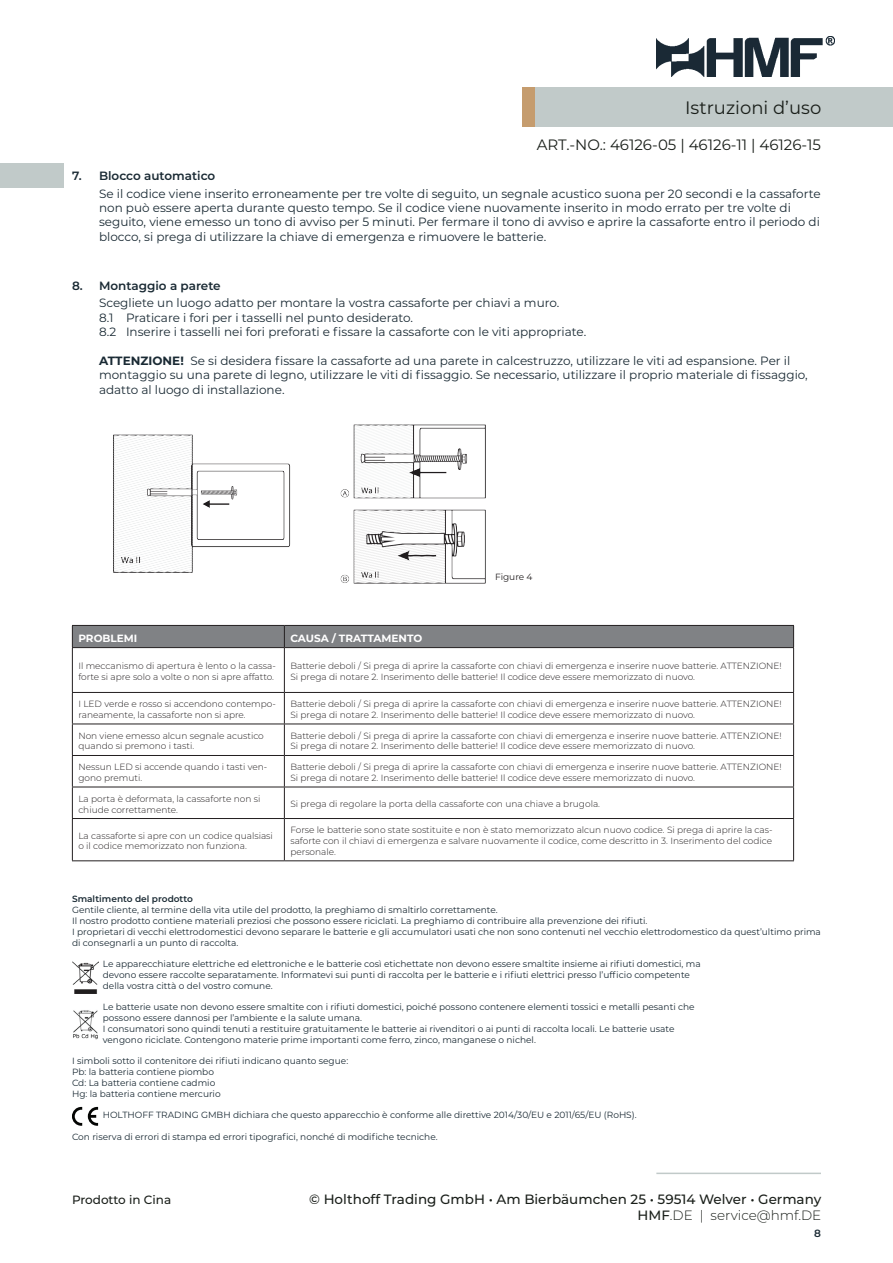
<style>
.page{position:relative;width:893px;height:1263px;background:#fff}
.page>*{position:absolute;margin:0;border:0;box-sizing:border-box;transform-origin:0 0}
.t1{font:18px "Montserrat";color:#1a1f1a}
.t2{font:15px "Montserrat";color:#1a1f1a}
.t3{font:500 13.5px/16.2px "Montserrat";color:#1a1f1a;text-align:right}
.t4{font:12px/14.4px "Montserrat";color:#1a2a34}
.t5{font:600 12px "Montserrat";color:#1a2a34}
.t6{font:500 12px "Montserrat";color:#1a1f1a}
.t7{font:700 10.5px "Montserrat";color:#fff}
.t8{font:600 10.5px "Montserrat";color:#1a2a34}
.t9{font:300 9px/10.8px "Montserrat";color:#231f20}
.t10{font:9px/10.8px "Montserrat";color:#1a2a34}
.t11{font:600 9px "Montserrat";color:#1a2a34}
.t12{font:9px "Montserrat";color:#231f20}
.s1{font-weight:700}
.s2{font-weight:300}
</style>
<div class="page">
<div style="left:534px;top:87px;width:359px;height:39px;background:#c1cac9"></div>
<div style="left:522px;top:87px;width:12px;height:39px;background:#c59c6e"></div>
<img style="left:656px;top:36px;width:178px;height:40px">
<hr style="left:656px;top:1172px;width:165px;height:2px;background:#c1cac9">
<div style="left:0;top:163px;width:63px;height:25px;background:#c1cac9"></div>
<img style="left:113px;top:424px;width:373px;height:160px">
<hr style="left:72px;top:819px;width:1px;height:41px;background:#231f20">
<hr style="left:72px;top:860px;width:212px;height:1px;background:#231f20">
<hr style="left:72px;top:648px;width:1px;height:44px;background:#231f20">
<hr style="left:72px;top:692px;width:212px;height:1px;background:#231f20">
<hr style="left:72px;top:693px;width:1px;height:31px;background:#231f20">
<hr style="left:72px;top:724px;width:1px;height:31px;background:#231f20">
<hr style="left:72px;top:756px;width:1px;height:31px;background:#231f20">
<hr style="left:72px;top:724px;width:212px;height:1px;background:#231f20">
<hr style="left:72px;top:755px;width:212px;height:1px;background:#231f20">
<hr style="left:72px;top:787px;width:212px;height:1px;background:#231f20">
<hr style="left:72px;top:787px;width:1px;height:31px;background:#231f20">
<hr style="left:72px;top:818px;width:212px;height:1px;background:#231f20">
<hr style="left:284px;top:648px;width:1px;height:44px;background:#231f20">
<hr style="left:793px;top:648px;width:1px;height:44px;background:#231f20">
<hr style="left:284px;top:692px;width:510px;height:1px;background:#231f20">
<hr style="left:284px;top:693px;width:1px;height:31px;background:#231f20">
<hr style="left:793px;top:693px;width:1px;height:31px;background:#231f20">
<hr style="left:284px;top:724px;width:1px;height:31px;background:#231f20">
<hr style="left:793px;top:724px;width:1px;height:31px;background:#231f20">
<hr style="left:284px;top:756px;width:1px;height:31px;background:#231f20">
<hr style="left:793px;top:756px;width:1px;height:31px;background:#231f20">
<hr style="left:284px;top:724px;width:510px;height:1px;background:#231f20">
<hr style="left:284px;top:755px;width:510px;height:1px;background:#231f20">
<hr style="left:284px;top:787px;width:510px;height:1px;background:#231f20">
<hr style="left:284px;top:787px;width:1px;height:31px;background:#231f20">
<hr style="left:793px;top:787px;width:1px;height:31px;background:#231f20">
<hr style="left:284px;top:818px;width:510px;height:1px;background:#231f20">
<hr style="left:284px;top:819px;width:1px;height:41px;background:#231f20">
<hr style="left:793px;top:819px;width:1px;height:41px;background:#231f20">
<hr style="left:284px;top:860px;width:510px;height:1px;background:#231f20">
<svg style="left:72px;top:625px;width:722px;height:23px;background:#797a7d"></svg>
<hr style="left:72px;top:647px;width:212px;height:1px;background:#231f20">
<img style="left:72px;top:961px;width:26px;height:32px">
<img style="left:73px;top:1010px;width:25px;height:30px">
<svg style="left:72px;top:1107px;width:10px;height:19px"></svg>
<svg style="left:88px;top:1107px;width:10px;height:19px"></svg>
<h1 class="t1" style="left:685px;top:95px;width:138px">Istruzioni d’uso</h1>
<h2 class="t2" style="left:537px;top:134px;width:286px">ART.-NO.: 46126-05 | 46126-11 | 46126-15</h2>
<h3 class="t5" style="left:72px;top:167px;width:145px">7. Blocco automatico</h3>
<p class="t4" style="left:99px;top:186px;width:723px">Se il codice viene inserito erroneamente per tre volte di seguito, un segnale acustico suona per 20 secondi e la cassaforte non può essere aperta durante questo tempo. Se il codice viene nuovamente inserito in modo errato per tre volte di seguito, viene emesso un tono di avviso per 5 minuti. Per fermare il tono di avviso e aprire la cassaforte entro il periodo di blocco, si prega di utilizzare la chiave di emergenza e rimuovere le batterie.</p>
<h3 class="t5" style="left:72px;top:277px;width:150px">8. Montaggio a parete</h3>
<h3 class="t4" style="left:99px;top:295px;width:489px">Scegliete un luogo adatto per montare la vostra cassaforte per chiavi a muro.<br>8.1 Praticare i fori per i tasselli nel punto desiderato.<br>8.2 Inserire i tasselli nei fori preforati e fissare la cassaforte con le viti appropriate.</h3>
<p class="t4" style="left:99px;top:353px;width:710px"><span class="s1">ATTENZIONE!</span> Se si desidera fissare la cassaforte ad una parete in calcestruzzo, utilizzare le viti ad espansione. Per il montaggio su una parete di legno, utilizzare le viti di fissaggio. Se necessario, utilizzare il proprio materiale di fissaggio, adatto al luogo di installazione.</p>
<p class="t12" style="left:495px;top:571px;width:39px">Figure 4</p>
<p class="t7" style="left:78px;top:630px;width:61px">PROBLEMI</p>
<p class="t7" style="left:290px;top:630px;width:133px">CAUSA / TRATTAMENTO</p>
<p class="t9" style="left:78px;top:660px;width:199px">Il meccanismo di apertura è lento o la cassa&shy;forte si apre solo a volte o non si apre affatto.</p>
<p class="t9" style="left:290px;top:660px;width:493px">Batterie deboli / Si prega di aprire la cassaforte con chiavi di emergenza e inserire nuove batterie. ATTENZIONE!<br>Si prega di notare 2. Inserimento delle batterie! Il codice deve essere memorizzato di nuovo.</p>
<p class="t9" style="left:78px;top:698px;width:199px">I LED verde e rosso si accendono contempo&shy;raneamente, la cassaforte non si apre.</p>
<p class="t9" style="left:290px;top:698px;width:493px">Batterie deboli / Si prega di aprire la cassaforte con chiavi di emergenza e inserire nuove batterie. ATTENZIONE!<br>Si prega di notare 2. Inserimento delle batterie! Il codice deve essere memorizzato di nuovo.</p>
<p class="t9" style="left:78px;top:730px;width:187px">Non viene emesso alcun segnale acustico quando si premono i tasti.</p>
<p class="t9" style="left:290px;top:730px;width:493px">Batterie deboli / Si prega di aprire la cassaforte con chiavi di emergenza e inserire nuove batterie. ATTENZIONE!<br>Si prega di notare 2. Inserimento delle batterie! Il codice deve essere memorizzato di nuovo.</p>
<p class="t9" style="left:78px;top:761px;width:190px">Nessun LED si accende quando i tasti ven&shy;gono premuti.</p>
<p class="t9" style="left:290px;top:761px;width:493px">Batterie deboli / Si prega di aprire la cassaforte con chiavi di emergenza e inserire nuove batterie. ATTENZIONE!<br>Si prega di notare 2. Inserimento delle batterie! Il codice deve essere memorizzato di nuovo.</p>
<p class="t9" style="left:78px;top:793px;width:184px">La porta è deformata, la cassaforte non si chiude correttamente.</p>
<p class="t9" style="left:290px;top:798px;width:311px">Si prega di regolare la porta della cassaforte con una chiave a brugola.</p>
<p class="t9" style="left:78px;top:830px;width:196px">La cassaforte si apre con un codice qualsiasi o il codice memorizzato non funziona.</p>
<p class="t9" style="left:290px;top:824px;width:484px;text-align:justify">Forse le batterie sono state sostituite e non è stato memorizzato alcun nuovo codice. Si prega di aprire la cas&shy;saforte con il chiavi di emergenza e salvare nuovamente il codice, come descritto in 3. Inserimento del codice personale.</p>
<p class="t11" style="left:72px;top:893px;width:122px">Smaltimento del prodotto</p>
<p class="t10" style="left:72px;top:904px;width:750px">Gentile cliente, al termine della vita utile del prodotto, la preghiamo di smaltirlo correttamente.<br>Il nostro prodotto contiene materiali preziosi che possono essere riciclati. La preghiamo di contribuire alla prevenzione dei rifiuti.<br>I proprietari di vecchi elettrodomestici devono separare le batterie e gli accumulatori usati che non sono contenuti nel vecchio elettrodomestico da quest’ultimo prima di consegnarli a un punto di raccolta.</p>
<p class="t10" style="left:103px;top:958px;width:599px">Le apparecchiature elettriche ed elettroniche e le batterie così etichettate non devono essere smaltite insieme ai rifiuti domestici, ma devono essere raccolte separatamente. Informatevi sui punti di raccolta per le batterie e i rifiuti elettrici presso l’ufficio competente della vostra città o del vostro comune.</p>
<p class="t10" style="left:103px;top:1001px;width:593px">Le batterie usate non devono essere smaltite con i rifiuti domestici, poiché possono contenere elementi tossici e metalli pesanti che possono essere dannosi per l’ambiente e la salute umana.<br>I consumatori sono quindi tenuti a restituire gratuitamente le batterie ai rivenditori o ai punti di raccolta locali. Le batterie usate vengono riciclate. Contengono materie prime importanti come ferro, zinco, manganese o nichel.</p>
<p class="t10" style="left:72px;top:1055px;width:278px">I simboli sotto il contenitore dei rifiuti indicano quanto segue:<br>Pb: la batteria contiene piombo<br>Cd: La batteria contiene cadmio<br>Hg: la batteria contiene mercurio</p>
<p class="t10" style="left:103px;top:1109px;width:535px">HOLTHOFF TRADING GMBH dichiara che questo apparecchio è conforme alle direttive 2014/30/EU e 2011/65/EU (RoHS).</p>
<p class="t10" style="left:72px;top:1131px;width:367px">Con riserva di errori di stampa ed errori tipografici, nonché di modifiche tecniche.</p>
<h3 class="t6" style="left:72px;top:1191px;width:101px">Prodotto in Cina</h3>
<h3 class="t3" style="left:309px;top:1191px;width:514px">© Holthoff Trading GmbH • Am Bierbäumchen 25 • 59514 Welver • Germany<br>HMF<span class="s2">.DE | service@hmf.DE</span></h3>
<p class="t8" style="left:814px;top:1226px;width:8px">8</p>
</div>
